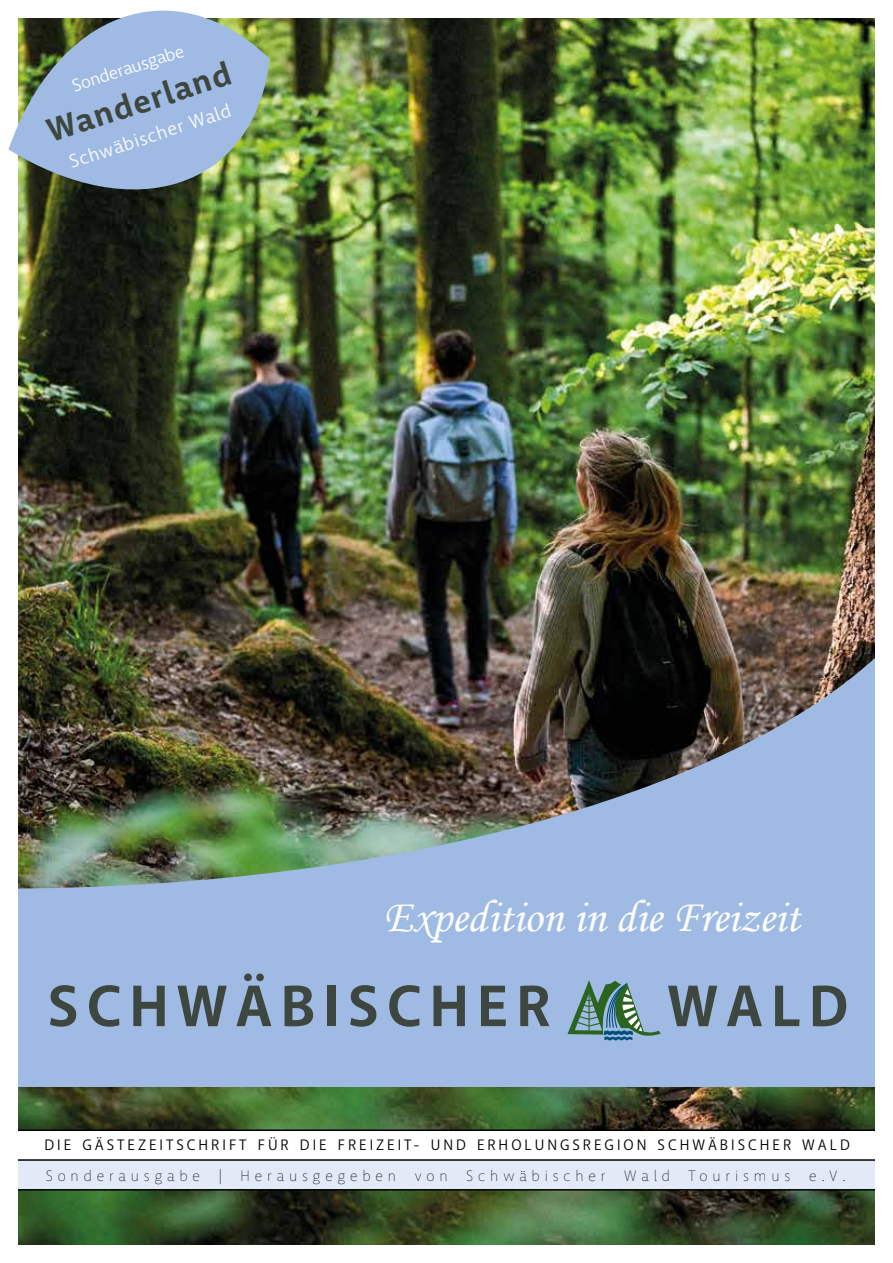
<style>
.page{position:relative;width:893px;height:1263px;background:#fff}
.page>*{position:absolute;margin:0;border:0;box-sizing:border-box;transform-origin:0 0}
.t1{font:700 57.75px "Macha";letter-spacing:.15em;color:#3d4740}
.t2{font:45.75px "Monotype Corsiva";color:#fff}
.t3{font:700 32.55px "Macha";color:#3d4740}
.t4{font:18.6px "Macha";color:#fff}
.t5{font:17.55px "Macha";color:#fff}
.t6{font:15px "Macha";letter-spacing:.2em;color:#000}
.t7{font:100 15px "Macha";letter-spacing:.325em;color:#000}
</style>
<div class="page">
<img style="left:18px;top:18px;width:857px;height:1227px">
<img style="left:18px;top:640px;width:857px;height:447px">
<div style="left:0;top:1161px;width:892px;height:29px;background:#e3eaf7"></div>
<div style="left:0;top:1131px;width:893px;height:29px;background:#fff"></div>
<hr style="left:0;top:1159px;width:893px;height:2px;background:#000">
<hr style="left:0;top:1189px;width:893px;height:1px;background:#000">
<hr style="left:0;top:1129px;width:893px;height:2px;background:#000">
<svg style="left:567px;top:980px;width:94px;height:69px"></svg>
<div style="left:875px;top:0;width:18px;height:1263px;background:#fff"></div>
<div style="left:0;top:0;width:17px;height:1263px;background:#fff"></div>
<div style="left:384px;top:899px;width:437px;height:74px;background:#9fbbe3"></div>
<img style="left:9px;top:10px;width:261px;height:216px">
<p class="t5" style="left:69px;top:76px;width:118px;rotate:-18deg">Sonderausgabe</p>
<h3 class="t3" style="left:42px;top:112px;width:192px;rotate:-18deg">Wanderland</h3>
<p class="t4" style="left:66px;top:151px;width:170px;rotate:-18deg">Schwäbischer Wald</p>
<h2 class="t2" style="left:384px;top:889px;width:418px">Expedition in die Freizeit</h2>
<h1 class="t1" style="left:48px;top:970px;width:504px">SCHWÄBISCHER</h1>
<h1 class="t1" style="left:668px;top:970px;width:182px">WALD</h1>
<p class="t6" style="left:44px;top:1136px;width:807px">DIE GÄSTEZEITSCHRIFT FÜR DIE FREIZEIT- UND ERHOLUNGSREGION SCHWÄBISCHER WALD</p>
<p class="t7" style="left:46px;top:1166px;width:801px">Sonderausgabe | Herausgegeben von Schwäbischer Wald Tourismus e.V.</p>
</div>
